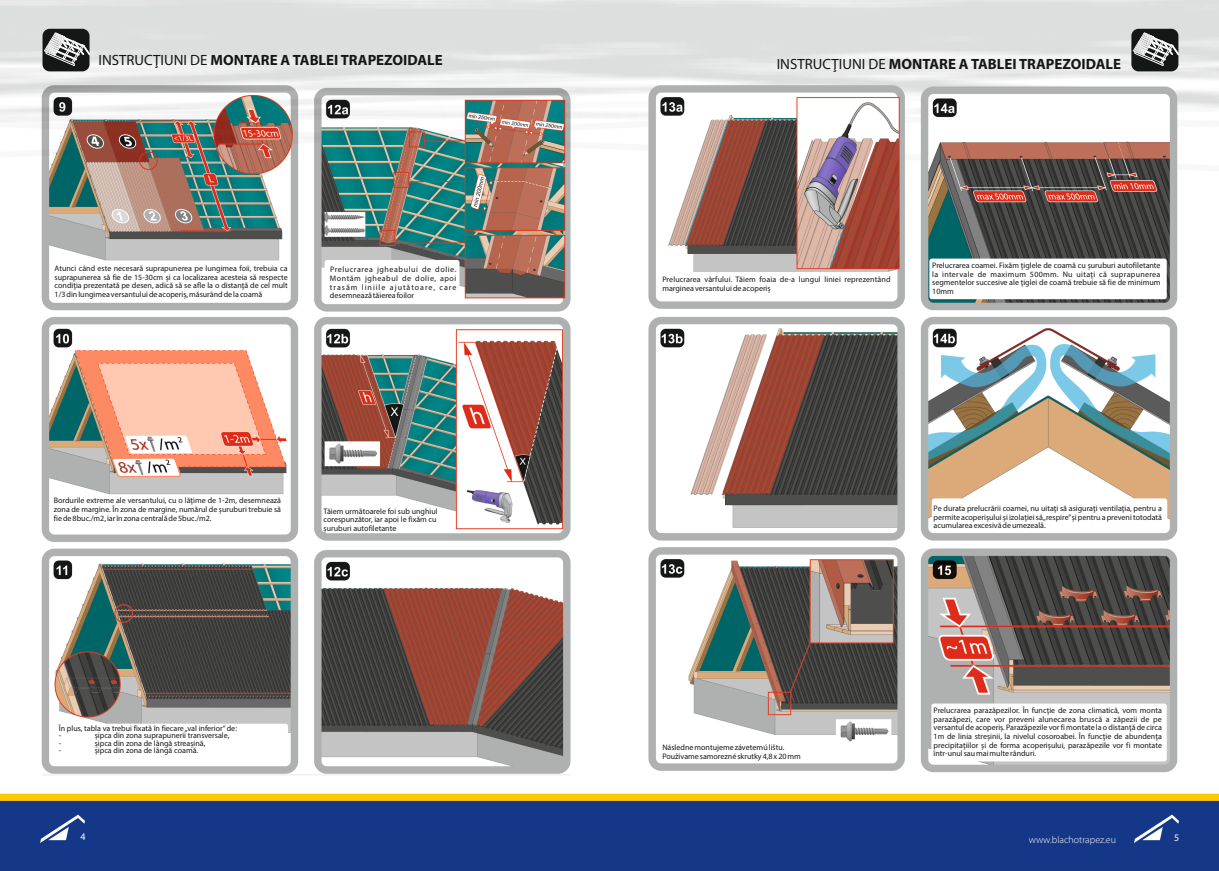
<style>
.page{position:relative;width:1219px;height:871px;background:#fff}
.page>*{position:absolute;margin:0;border:0;box-sizing:border-box;transform-origin:0 0}
.t1{font:700 14.9px "Myriad Pro";color:#151616}
.t2{font:300 10px "Myriad Pro";color:#fff}
.t3{font:10px "Myriad Pro";color:#fff}
.t4{font:8px/8.7px "Myriad Pro";color:#151616;text-align:justify}
.s1{font-weight:400}
</style>
<div class="page">
<img style="left:0;top:0;width:1219px;height:870px">
<svg style="left:1134px;top:814px;width:45px;height:28px"></svg>
<svg style="left:40px;top:814px;width:45px;height:28px"></svg>
<div style="left:43px;top:29px;width:47px;height:42px;background:#151616;border-radius:7px"></div>
<svg style="left:44px;top:32px;width:46px;height:34px"></svg>
<div style="left:1131px;top:29px;width:47px;height:42px;background:#151616;border-radius:7px"></div>
<svg style="left:1133px;top:32px;width:46px;height:34px"></svg>
<h1 class="t1" style="left:98px;top:53px;width:346px"><span class="s1">INSTRUCŢIUNI DE</span> MONTARE A TABLEI TRAPEZOIDALE</h1>
<h1 class="t1" style="left:777px;top:58px;width:346px"><span class="s1">INSTRUCŢIUNI DE</span> MONTARE A TABLEI TRAPEZOIDALE</h1>
<p class="t4" style="left:55px;top:264px;width:235px">Atunci când este necesară suprapunerea pe lungimea foii, trebuia ca suprapunerea să fie de 15-30cm și ca localizarea acesteia să respecte condiţia prezentată pe desen, adică să se afle la o distanţă de cel mult 1/3 din lungimea versantului de acoperiș, măsurând de la coamă</p>
<p class="t4" style="left:330px;top:266px;width:128px">Prelucrarea jgheabului de dolie.<br>Montăm jgheabul de dolie, apoi trasăm liniile ajutătoare, care desemnează tăierea foilor</p>
<p class="t4" style="left:662px;top:276px;width:230px">Prelucrarea vârfului. Tăiem foaia de-a lungul liniei reprezentând marginea versantului de acoperiș</p>
<p class="t4" style="left:932px;top:262px;width:230px">Prelucrarea coamei. Fixăm ţiglele de coamă cu șuruburi autofiletante la intervale de maximum 500mm. Nu uitaţi că suprapunerea segmentelor succesive ale ţiglei de coamă trebuie să fie de minimum 10mm</p>
<p class="t4" style="left:54px;top:497px;width:229px">Bordurile extreme ale versantului, cu o lăţime de 1-2m, desemnează zona de margine. În zona de margine, numărul de șuruburi trebuie să fie de 8buc./m2, iar în zona centrală de 5buc./m2.</p>
<p class="t4" style="left:324px;top:507px;width:116px;text-align:left">Tăiem următoarele foi sub unghiul corespunzător, iar apoi le fixăm cu șuruburi autofiletante</p>
<p class="t4" style="left:59px;top:725px;width:180px;line-height:7.3px">În plus, tabla va trebui fixată în fiecare „val inferior” de: -</p>
<p class="t4" style="left:95px;top:731px;width:136px">șipca din zona suprapunerii transversale,</p>
<p class="t4" style="left:59px;top:739px;width:4px">-</p>
<p class="t4" style="left:95px;top:739px;width:112px">șipca din zona de lângă streașină,</p>
<p class="t4" style="left:59px;top:746px;width:4px">-</p>
<p class="t4" style="left:95px;top:746px;width:105px">șipca din zona de lângă coamă.</p>
<p class="t4" style="left:662px;top:743px;width:140px">Následne montujeme záveternú lištu.<br>Používame samorezné skrutky 4,8 x 20 mm</p>
<p class="t4" style="left:934px;top:504px;width:230px">Pe durata prelucrării coamei, nu uitaţi să asiguraţi ventilaţia, pentru a permite acoperișului și izolaţiei să „respire”și pentru a preveni totodată acumularea excesivă de umezeală.</p>
<p class="t4" style="left:934px;top:706px;width:230px">Prelucrarea parazăpezilor. În funcţie de zona climatică, vom monta parazăpezi, care vor preveni alunecarea bruscă a zăpezii de pe versantul de acoperiș. Parazăpezile vor fi montate la o distanţă de circa 1m de linia streșinii, la nivelul cosoroabei. În funcţie de abundenţa precipitaţiilor și de forma acoperișului, parazăpezile vor fi montate într-unul sau mai multe rânduri.</p>
<p class="t3" style="left:80px;top:832px;width:7px">4</p>
<p class="t2" style="left:1029px;top:835px;width:89px">www.blachotrapez.eu</p>
<p class="t3" style="left:1174px;top:832px;width:7px">5</p>
</div>
